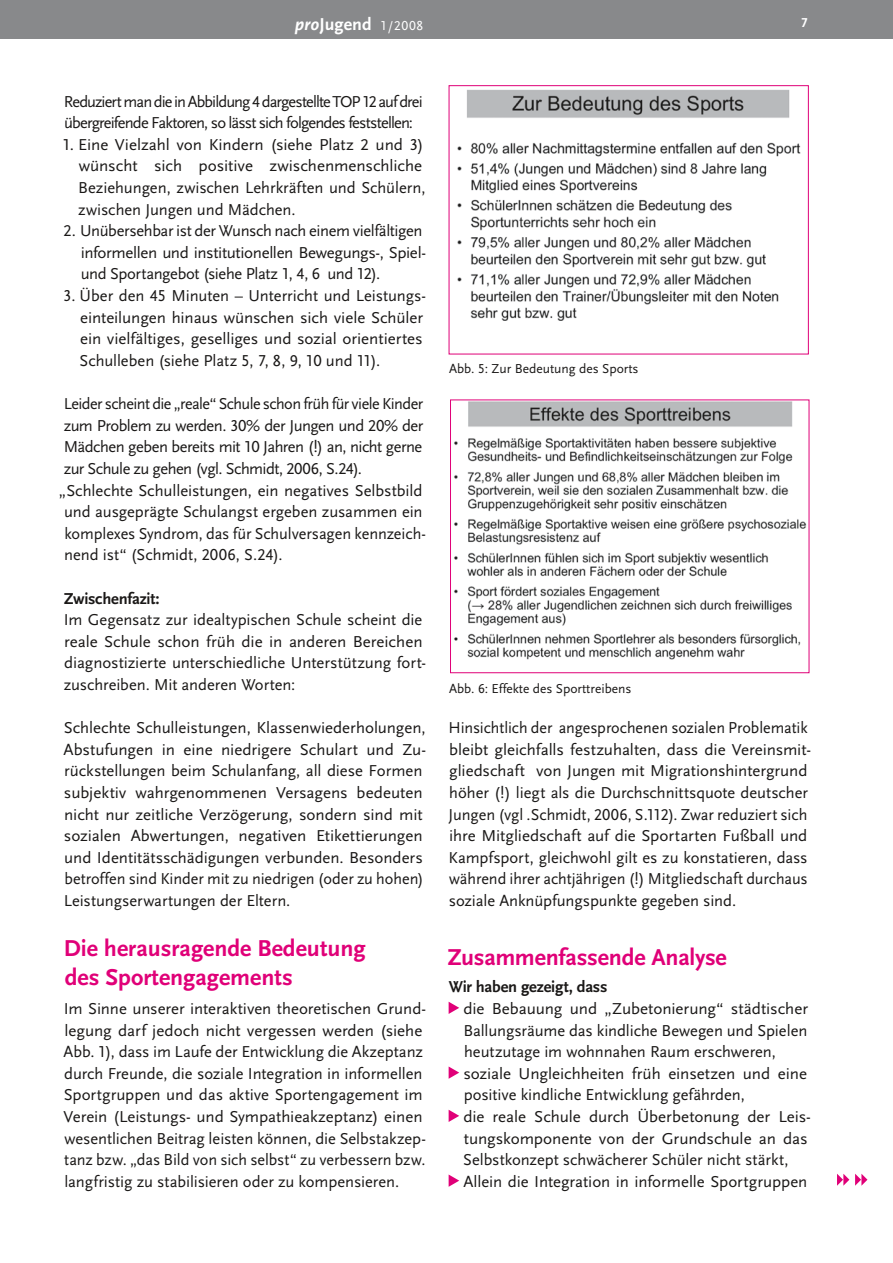
<style>
.page{position:relative;width:893px;height:1263px;background:#fff}
.page>*{position:absolute;margin:0;border:0;box-sizing:border-box;transform-origin:0 0}
.t1{font:700 24px/28.8px "Scala Sans LF";color:#e00078}
.t2{font:700 18px "Scala Sans LF";color:#fff}
.t3{font:16.5px/21.6px "Scala Sans LF";letter-spacing:-.005em;color:#1a1817}
.t4{font:16.5px/21.6px "Scala Sans LF";letter-spacing:-.025em;color:#1a1817}
.t5{font:16.5px/21.6px "Scala Sans LF";letter-spacing:-.055em;color:#1a1817}
.t6{font:16.5px "Scala Sans LF";letter-spacing:-.03em;color:#1a1817}
.t7{font:16.5px "Scala Sans LF";letter-spacing:-.035em;color:#1a1817}
.t8{font:700 16.5px "Scala Sans LF";letter-spacing:-.015em;color:#1a1817}
.t9{font:13.5px "Scala Sans LF";color:#1a1817}
.s1{font-style:italic}
.s2{font-family:"Scala Sans LF Caps";font-weight:400;font-size:13.5px}
</style>
<div class="page">
<svg style="left:855px;top:1174px;width:12px;height:12px"></svg>
<svg style="left:837px;top:1174px;width:12px;height:12px"></svg>
<div style="left:0;top:0;width:893px;height:38px;background:#88898b"></div>
<svg style="left:449px;top:1002px;width:10px;height:12px"></svg>
<svg style="left:449px;top:1066px;width:10px;height:13px"></svg>
<svg style="left:449px;top:1110px;width:10px;height:12px"></svg>
<svg style="left:449px;top:1174px;width:10px;height:13px"></svg>
<img style="left:457px;top:89px;width:344px;height:232px">
<img style="left:454px;top:402px;width:353px;height:258px">
<p class="t2" style="left:295px;top:15px;width:130px"><span class="s1">pro</span>Jugend <span class="s2">1/2008</span></p>
<p class="t5" style="left:64px;top:91px;width:360px">Reduziert man die in Abbildung 4 dargestellte TOP 12 auf drei übergreifende Faktoren, so lässt sich folgendes feststellen:</p>
<p class="t3" style="left:78px;top:134px;width:349px;text-indent:-16px">1. Eine Vielzahl von Kindern (siehe Platz 2 und 3) wünscht sich positive zwischenmenschliche Beziehungen, zwischen Lehrkräften und Schülern, zwischen Jungen und Mädchen.</p>
<p class="t4" style="left:81px;top:220px;width:347px;text-indent:-17px">2. Unübersehbar ist der Wunsch nach einem vielfältigen informellen und institutionellen Bewegungs-, Spiel&shy;und Sportangebot (siehe Platz 1, 4, 6 und 12).</p>
<p class="t3" style="left:80px;top:285px;width:348px;text-indent:-16px">3. Über den 45 Minuten – Unterricht und Leistungs&shy;einteilungen hinaus wünschen sich viele Schüler ein vielfältiges, geselliges und sozial orientiertes Schulleben (siehe Platz 5, 7, 8, 9, 10 und 11).</p>
<p class="t6" style="left:64px;top:395px;width:361px">Leider scheint die „reale“ Schule schon früh für viele Kinder</p>
<p class="t6" style="left:64px;top:416px;width:361px">zum Problem zu werden. 30% der Jungen und 20% der</p>
<p class="t7" style="left:64px;top:438px;width:360px">Mädchen geben bereits mit 10 Jahren (!) an, nicht gerne</p>
<p class="t7" style="left:64px;top:460px;width:300px">zur Schule zu gehen (vgl. Schmidt, 2006, S.24).</p>
<p class="t3" style="left:59px;top:480px;width:365px">„Schlechte Schulleistungen, ein negatives Selbstbild</p>
<p class="t3" style="left:64px;top:501px;width:360px">und ausgeprägte Schulangst ergeben zusammen ein</p>
<p class="t3" style="left:64px;top:523px;width:363px">komplexes Syndrom, das für Schulversagen kennzeich-</p>
<p class="t3" style="left:64px;top:544px;width:220px">nend ist“ (Schmidt, 2006, S.24).</p>
<p class="t8" style="left:64px;top:589px;width:97px">Zwischenfazit:</p>
<p class="t3" style="left:64px;top:609px;width:364px">Im Gegensatz zur idealtypischen Schule scheint die reale Schule schon früh die in anderen Bereichen diagnostizierte unterschiedliche Unterstützung fort&shy;zuschreiben. Mit anderen Worten:</p>
<p class="t3" style="left:64px;top:717px;width:364px">Schlechte Schulleistungen, Klassenwiederholungen, Abstufungen in eine niedrigere Schulart und Zu&shy;rückstellungen beim Schulanfang, all diese Formen subjektiv wahrgenommenen Versagens bedeuten nicht nur zeitliche Verzögerung, sondern sind mit sozialen Abwertungen, negativen Etikettierungen und Identitätsschädigungen verbunden. Besonders betroffen sind Kinder mit zu niedrigen (oder zu hohen)<br>Leistungserwartungen der Eltern.</p>
<h1 class="t1" style="left:64px;top:935px;width:304px">Die herausragende Bedeutung des Sportengagements</h1>
<p class="t3" style="left:64px;top:998px;width:364px">Im Sinne unserer interaktiven theoretischen Grund&shy;legung darf jedoch nicht vergessen werden (siehe Abb. 1), dass im Laufe der Entwicklung die Akzeptanz durch Freunde, die soziale Integration in informellen Sportgruppen und das aktive Sportengagement im Verein (Leistungs- und Sympathieakzeptanz) einen wesentlichen Beitrag leisten können, die Selbstakzep&shy;tanz bzw. „das Bild von sich selbst“ zu verbessern bzw. langfristig zu stabilisieren oder zu kompensieren.</p>
<p class="t9" style="left:449px;top:361px;width:191px">Abb. 5: Zur Bedeutung des Sports</p>
<p class="t9" style="left:449px;top:682px;width:184px">Abb. 6: Effekte des Sporttreibens</p>
<p class="t3" style="left:449px;top:717px;width:364px">Hinsichtlich der angesprochenen sozialen Problematik bleibt gleichfalls festzuhalten, dass die Vereinsmit&shy;gliedschaft von Jungen mit Migrationshintergrund höher (!) liegt als die Durchschnittsquote deutscher Jungen (vgl .Schmidt, 2006, S.112). Zwar reduziert sich ihre Mitgliedschaft auf die Sportarten Fußball und Kampfsport, gleichwohl gilt es zu konstatieren, dass während ihrer achtjährigen (!) Mitgliedschaft durchaus soziale Anknüpfungspunkte gegeben sind.</p>
<h1 class="t1" style="left:447px;top:943px;width:281px">Zusammenfassende Analyse</h1>
<p class="t8" style="left:449px;top:978px;width:160px">Wir haben gezeigt, dass</p>
<p class="t3" style="left:463px;top:998px;width:349px">die Bebauung und „Zubetonierung“ städtischer Ballungsräume das kindliche Bewegen und Spielen heutzutage im wohnnahen Raum erschweren, soziale Ungleichheiten früh einsetzen und eine positive kindliche Entwicklung gefährden,<br>die reale Schule durch Überbetonung der Leis&shy;tungskomponente von der Grundschule an das Selbstkonzept schwächerer Schüler nicht stärkt, Allein die Integration in informelle Sportgruppen</p>
</div>
